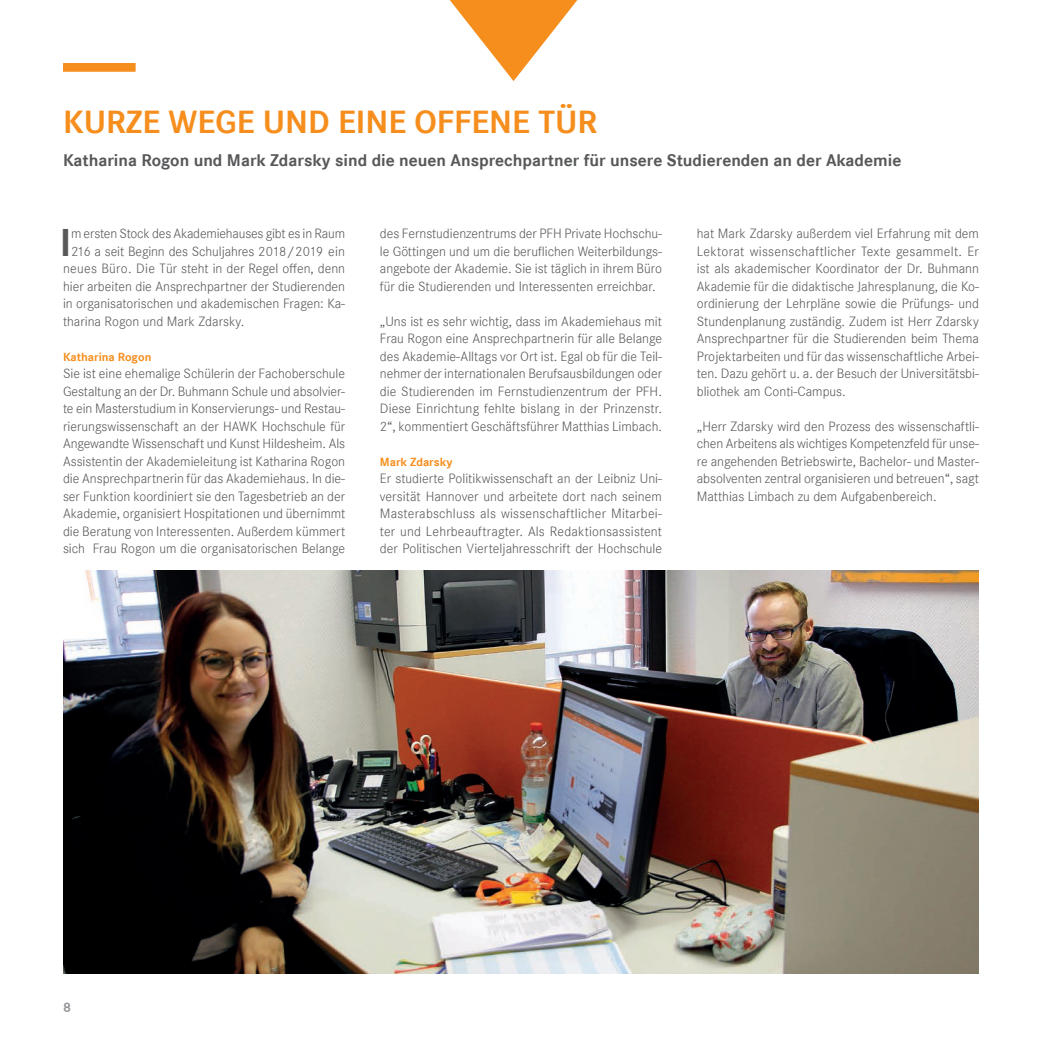
<style>
.page{position:relative;width:1042px;height:1042px;background:#fff}
.page>*{position:absolute;margin:0;border:0;box-sizing:border-box;transform-origin:0 0}
.t1{font:700 40.25px "Corporate S";color:#57585a}
.t2{font:700 33.25px "Corporate S";color:#f68e1e}
.t3{font:700 17.5px "Corporate S";color:#57585a}
.t4{font:14px/17.5px "Corporate S Ligh";color:#57585a;text-align:justify}
.t5{font:700 14px "Corporate S";color:#939598}
.t6{font:700 12.25px "Corporate S";color:#f68e1e}
</style>
<div class="page">
<svg style="left:450px;top:0;width:127px;height:81px"></svg>
<div style="left:63px;top:63px;width:73px;height:9px;background:#f68e1e"></div>
<img style="left:63px;top:571px;width:916px;height:402px">
<h2 class="t2" style="left:63px;top:103px;width:536px">KURZE WEGE UND EINE OFFENE TÜR</h2>
<p class="t3" style="left:63px;top:151px;width:840px">Katharina Rogon und Mark Zdarsky sind die neuen Ansprechpartner für unsere Studierenden an der Akademie</p>
<h1 class="t1" style="left:60px;top:219px;width:13px">I</h1>
<p class="t4" style="left:71px;top:225px;width:276px">m ersten Stock des Akademiehauses gibt es in Raum</p>
<p class="t4" style="left:71px;top:242px;width:276px">216 a seit Beginn des Schuljahres 2018/2019 ein</p>
<p class="t4" style="left:63px;top:260px;width:284px">neues Büro. Die Tür steht in der Regel offen, denn</p>
<p class="t4" style="left:63px;top:277px;width:284px">hier arbeiten die Ansprechpartner der Studierenden</p>
<p class="t4" style="left:63px;top:295px;width:284px">in organisatorischen und akademischen Fragen: Ka-</p>
<p class="t4" style="left:63px;top:312px;width:183px">tharina Rogon und Mark Zdarsky.</p>
<p class="t6" style="left:63px;top:349px;width:90px">Katharina Rogon</p>
<p class="t4" style="left:63px;top:365px;width:284px">Sie ist eine ehemalige Schülerin der Fachoberschule Gestaltung an der Dr. Buhmann Schule und absolvier&shy;te ein Masterstudium in Konservierungs- und Restau&shy;rierungswissenschaft an der HAWK Hochschule für Angewandte Wissenschaft und Kunst Hildesheim. Als Assistentin der Akademieleitung ist Katharina Rogon die Ansprechpartnerin für das Akademiehaus. In die&shy;ser Funktion koordiniert sie den Tagesbetrieb an der Akademie, organisiert Hospitationen und übernimmt die Beratung von Interessenten. Außerdem kümmert sich Frau Rogon um die organisatorischen Belange</p>
<p class="t4" style="left:380px;top:225px;width:284px">des Fernstudienzentrums der PFH Private Hochschu&shy;le Göttingen und um die beruflichen Weiterbildungs&shy;angebote der Akademie. Sie ist täglich in ihrem Büro für die Studierenden und Interessenten erreichbar.</p>
<p class="t4" style="left:380px;top:312px;width:284px">„Uns ist es sehr wichtig, dass im Akademiehaus mit Frau Rogon eine Ansprechpartnerin für alle Belange des Akademie-Alltags vor Ort ist. Egal ob für die Teil&shy;nehmer der internationalen Berufsausbildungen oder die Studierenden im Fernstudienzentrum der PFH.<br>Diese Einrichtung fehlte bislang in der Prinzenstr.<br>2“, kommentiert Geschäftsführer Matthias Limbach.</p>
<p class="t6" style="left:380px;top:454px;width:74px">Mark Zdarsky</p>
<p class="t4" style="left:380px;top:470px;width:284px">Er studierte Politikwissenschaft an der Leibniz Uni&shy;versität Hannover und arbeitete dort nach seinem Masterabschluss als wissenschaftlicher Mitarbei&shy;ter und Lehrbeauftragter. Als Redaktionsassistent der Politischen Vierteljahresschrift der Hochschule</p>
<p class="t4" style="left:697px;top:225px;width:284px">hat Mark Zdarsky außerdem viel Erfahrung mit dem Lektorat wissenschaftlicher Texte gesammelt. Er ist als akademischer Koordinator der Dr. Buhmann Akademie für die didaktische Jahresplanung, die Ko&shy;ordinierung der Lehrpläne sowie die Prüfungs- und Stundenplanung zuständig. Zudem ist Herr Zdarsky Ansprechpartner für die Studierenden beim Thema Projektarbeiten und für das wissenschaftliche Arbei&shy;ten. Dazu gehört u. a. der Besuch der Universitätsbi&shy;bliothek am Conti-Campus.</p>
<p class="t4" style="left:697px;top:417px;width:284px">„Herr Zdarsky wird den Prozess des wissenschaftli&shy;chen Arbeitens als wichtiges Kompetenzfeld für unse&shy;re angehenden Betriebswirte, Bachelor- und Master&shy;absolventen zentral organisieren und betreuen“, sagt Matthias Limbach zu dem Aufgabenbereich.</p>
<p class="t5" style="left:63px;top:999px;width:9px">8</p>
</div>
